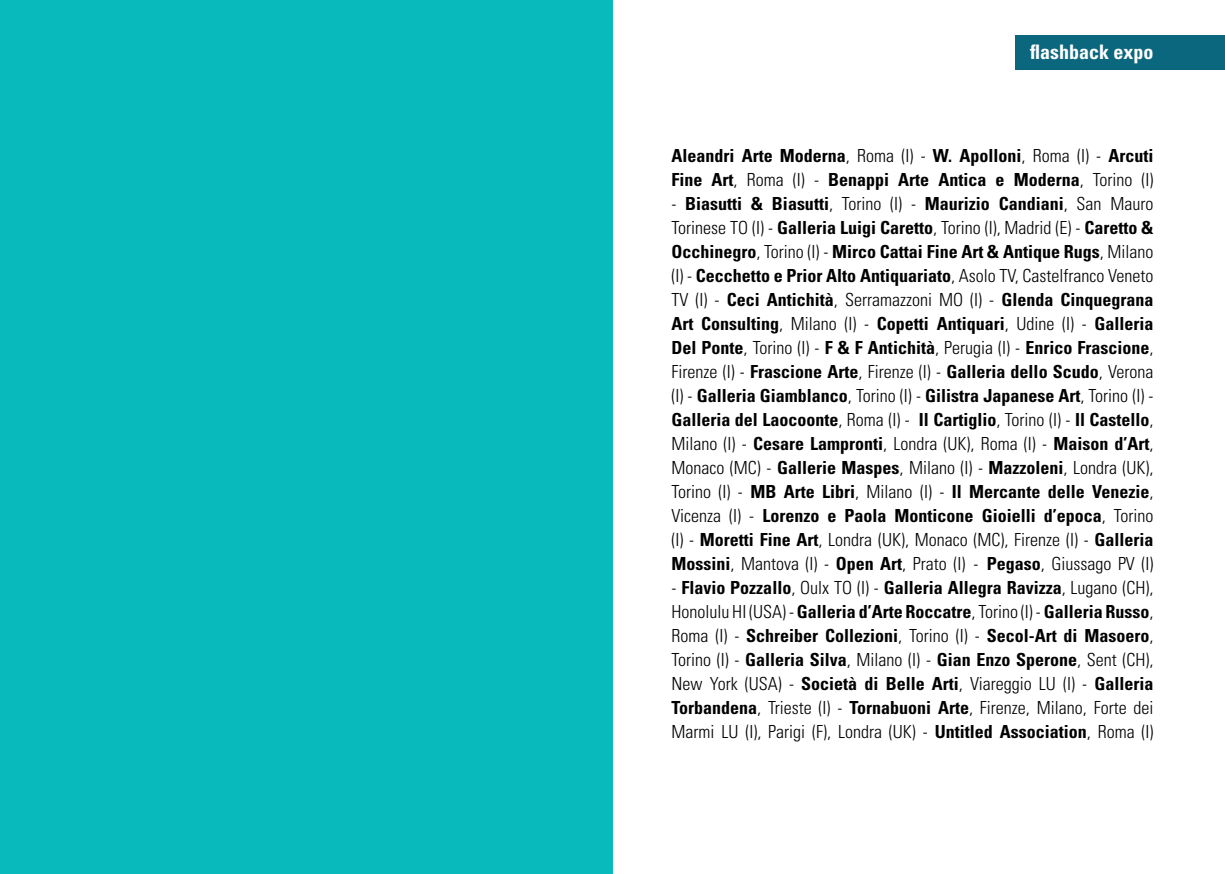
<style>
.page{position:relative;width:1225px;height:874px;background:#fff}
.page>*{position:absolute;margin:0;border:0;box-sizing:border-box;transform-origin:0 0}
.t1{font:700 condensed 20px "Univers";color:#fff}
.t2{font:700 condensed 18px/24px "Univers";color:#000}
.t3{font:300 condensed 18px/24px "Univers";color:#000;text-align:justify}
.s1{font-weight:300}
.s2{font-weight:700}
</style>
<div class="page">
<div style="left:1015px;top:36px;width:210px;height:34px;background:#0b677d"></div>
<div style="left:0;top:1px;width:612px;height:872px;background:#08babb"></div>
<p class="t1" style="left:1030px;top:40px;width:125px">flashback expo</p>
<p class="t2" style="left:671px;top:143px;width:483px">Aleandri Arte Moderna<span class="s1">, Roma (I) -</span> W. Apolloni<span class="s1">, Roma (I) -</span> Arcuti<br>Fine Art<span class="s1">, Roma (I) -</span> Benappi Arte Antica e Moderna<span class="s1">, Torino (I)</span></p>
<p class="t2" style="left:671px;top:191px;width:483px;text-align:justify"><span class="s1">-</span> Biasutti &amp; Biasutti<span class="s1">, Torino (I) -</span> Maurizio Candiani<span class="s1">, San Mauro Torinese TO (I) -</span> Galleria Luigi Caretto<span class="s1">, Torino (I), Madrid (E) -</span> Caretto &amp; Occhinegro<span class="s1">, Torino (I) -</span> Mirco Cattai Fine Art &amp; Antique Rugs<span class="s1">, Milano (I) -</span> Cecchetto e Prior Alto Antiquariato<span class="s1">, Asolo TV, Castelfranco Veneto TV (I) -</span> Ceci Antichità<span class="s1">, Serramazzoni MO (I) -</span> Glenda Cinquegrana Art Consulting<span class="s1">, Milano (I) -</span> Copetti Antiquari<span class="s1">, Udine (I) -</span> Galleria Del Ponte<span class="s1">, Torino (I) -</span> F &amp; F Antichità<span class="s1">, Perugia (I) -</span> Enrico Frascione<span class="s1">, Firenze (I) -</span> Frascione Arte<span class="s1">, Firenze (I) -</span> Galleria dello Scudo<span class="s1">, Verona (I) -</span> Galleria Giamblanco<span class="s1">, Torino (I) -</span> Gilistra Japanese Art<span class="s1">, Torino (I) - </span>Galleria del Laocoonte<span class="s1">, Roma (I) -</span> Il Cartiglio<span class="s1">, Torino (I) -</span> Il Castello<span class="s1">, Milano (I) -</span> Cesare Lampronti<span class="s1">, Londra (UK), Roma (I) -</span> Maison d’Art<span class="s1">, Monaco (MC) -</span> Gallerie Maspes<span class="s1">, Milano (I) -</span> Mazzoleni<span class="s1">, Londra (UK), Torino (I) -</span> MB Arte Libri<span class="s1">, Milano (I) -</span> Il Mercante delle Venezie<span class="s1">, Vicenza (I) -</span> Lorenzo e Paola Monticone Gioielli d’epoca<span class="s1">, Torino (I) -</span> Moretti Fine Art<span class="s1">, Londra (UK), Monaco (MC), Firenze (I) -</span> Galleria Mossini<span class="s1">, Mantova (I) -</span> Open Art<span class="s1">, Prato (I) -</span> Pegaso<span class="s1">, Giussago PV (I)</span></p>
<p class="t3" style="left:671px;top:575px;width:483px">- <span class="s2">Flavio Pozzallo</span>, Oulx TO (I) - <span class="s2">Galleria Allegra Ravizza</span>, Lugano (CH), Honolulu HI (USA) - <span class="s2">Galleria d’Arte Roccatre</span>, Torino (I) - <span class="s2">Galleria Russo</span>, Roma (I) - <span class="s2">Schreiber Collezioni</span>, Torino (I) - <span class="s2">Secol-Art di Masoero</span>, Torino (I) - <span class="s2">Galleria Silva</span>, Milano (I) - <span class="s2">Gian Enzo Sperone</span>, Sent (CH), New York (USA) - <span class="s2">Società di Belle Arti</span>, Viareggio LU (I) - <span class="s2">Galleria Torbandena</span>, Trieste (I) - <span class="s2">Tornabuoni Arte</span>, Firenze, Milano, Forte dei Marmi LU (I), Parigi (F), Londra (UK) - <span class="s2">Untitled Association</span>, Roma (I)</p>
</div>
